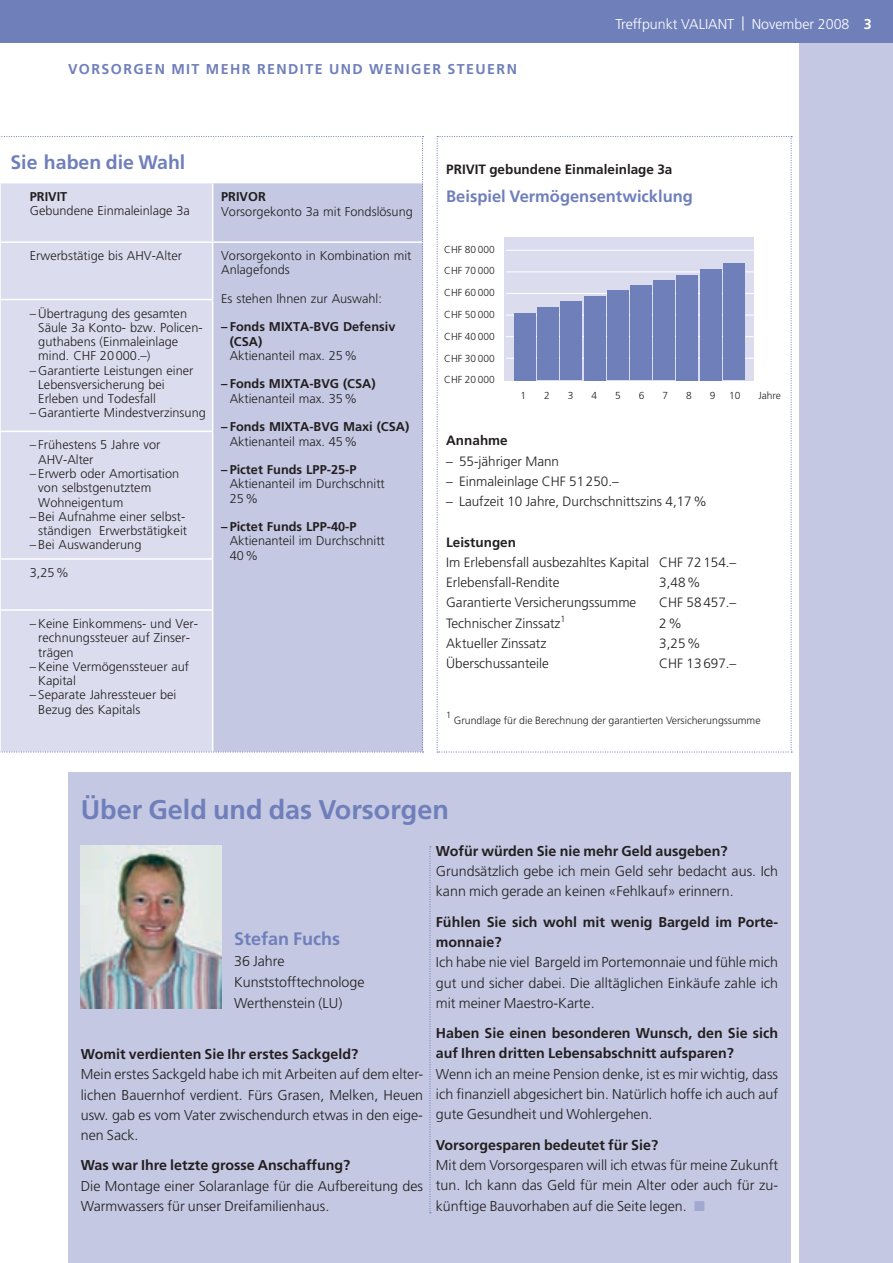
<style>
.page{position:relative;width:893px;height:1263px;background:#fff}
.page>*{position:absolute;margin:0;border:0;box-sizing:border-box;transform-origin:0 0}
.t1{font:700 27px "Frutiger";color:#6f7fba}
.t2{font:700 19.5px "Frutiger";color:#6f7fba}
.t3{font:700 18px "Frutiger";color:#6f7fba}
.t4{font:700 16.5px "Frutiger";color:#6f7fba}
.t5{font:300 14.25px/20.2px "Frutiger";color:#231f20;text-align:justify}
.t6{font:700 14.25px/20.2px "Frutiger";color:#231f20}
.t7{font:700 14.25px "Frutiger";letter-spacing:.1em;color:#6f7fba}
.t8{font:300 14.25px "Frutiger";color:#fff}
.t9{font:300 13.5px/20.2px "Frutiger";color:#231f20}
.t10{font:700 13.5px "Frutiger";color:#231f20}
.t11{font:300 12.75px/14.2px "Frutiger";color:#231f20}
.t12{font:700 12.75px/14.2px "Frutiger";color:#231f20}
.t13{font:300 10.5px "Frutiger";color:#231f20}
.t14{font:300 10.2px/21.8px "Frutiger";color:#231f20;text-align:justify}
.t15{font:300 9px "Frutiger";color:#231f20}
.s1{font-weight:700}
.s2{color:#a1a9d1}
</style>
<div class="page">
<div style="left:799px;top:0;width:94px;height:1263px;background:#c4c8e2"></div>
<div style="left:0;top:0;width:893px;height:43px;background:#6f7fba"></div>
<div style="left:68px;top:772px;width:723px;height:491px;background:#c4c8e2"></div>
<svg style="left:429px;top:846px;width:2px;height:367px"></svg>
<img style="left:81px;top:845px;width:140px;height:163px">
<svg style="left:0;top:136px;width:424px;height:617px;background:#d3d6ea"></svg>
<svg style="left:437px;top:136px;width:355px;height:616px"></svg>
<p class="t7" style="left:68px;top:60px;width:219px">Vorsorgen MIT Mehr Rendit</p>
<p class="t7" style="left:315px;top:60px;width:193px">e UND weniger Steuern</p>
<p class="t8" style="left:615px;top:16px;width:258px">Treffpunkt VALIANT | November 2008 <span class="s1">3</span></p>
<h2 class="t2" style="left:10px;top:151px;width:176px">Sie haben die Wahl</h2>
<p class="t12" style="left:30px;top:189px;width:39px">PRIVIT</p>
<p class="t11" style="left:30px;top:204px;width:162px">Gebundene Einmaleinlage 3a</p>
<p class="t12" style="left:221px;top:190px;width:46px">PRIVOR</p>
<p class="t11" style="left:221px;top:204px;width:193px">Vorsorgekonto 3a mit Fondslösung</p>
<p class="t11" style="left:30px;top:249px;width:154px">Erwerbstätige bis AHV-Alter</p>
<p class="t11" style="left:221px;top:249px;width:192px">Vorsorgekonto in Kombination mit<br>Anlagefonds</p>
<p class="t11" style="left:221px;top:292px;width:162px">Es stehen Ihnen zur Auswahl:</p>
<p class="t12" style="left:230px;top:320px;width:167px;text-indent:-9px">– Fonds MIXTA-BVG Defensiv (CSA)</p>
<p class="t11" style="left:230px;top:349px;width:129px">Aktienanteil max. 25%</p>
<p class="t12" style="left:221px;top:377px;width:156px">– Fonds MIXTA-BVG (CSA)</p>
<p class="t11" style="left:230px;top:391px;width:129px">Aktienanteil max. 35%</p>
<p class="t12" style="left:221px;top:420px;width:190px">– Fonds MIXTA-BVG Maxi (CSA)</p>
<p class="t11" style="left:230px;top:434px;width:129px">Aktienanteil max. 45%</p>
<p class="t12" style="left:221px;top:462px;width:137px">– Pictet Funds LPP-25-P</p>
<p class="t11" style="left:230px;top:477px;width:157px">Aktienanteil im Durchschnitt<br>25%</p>
<p class="t12" style="left:221px;top:519px;width:137px">– Pictet Funds LPP-40-P</p>
<p class="t11" style="left:230px;top:534px;width:157px">Aktienanteil im Durchschnitt<br>40%</p>
<p class="t11" style="left:38px;top:306px;width:165px;text-indent:-9px">– Übertragung des gesamten<br>Säule 3a Konto- bzw. Policen&shy;guthabens (Einmaleinlage mind. CHF 20000.–)</p>
<p class="t11" style="left:38px;top:363px;width:157px;text-indent:-9px">– Garantierte Leistungen einer<br>Lebensversicherung bei<br>Erleben und Todesfall</p>
<p class="t11" style="left:30px;top:406px;width:178px">– Garantierte Mindestverzinsung</p>
<p class="t11" style="left:38px;top:438px;width:124px;text-indent:-9px">– Frühestens 5 Jahre vor<br>AHV-Alter</p>
<p class="t11" style="left:38px;top:467px;width:142px;text-indent:-9px">– Erwerb oder Amortisation von selbstgenutztem<br>Wohneigentum</p>
<p class="t11" style="left:30px;top:509px;width:159px;text-align:right">– Bei Aufnahme einer selbst&shy;ständigen Erwerbstätigkeit</p>
<p class="t11" style="left:30px;top:531px;width:113px;line-height:27.8px">– Bei Auswanderung<br>3,25%</p>
<p class="t11" style="left:38px;top:617px;width:161px;text-indent:-9px">– Keine Einkommens- und Ver&shy;rechnungssteuer auf Zinser&shy;trägen</p>
<p class="t11" style="left:38px;top:659px;width:152px;text-indent:-9px">– Keine Vermögenssteuer auf<br>Kapital</p>
<p class="t11" style="left:38px;top:688px;width:140px;text-indent:-9px">– Separate Jahressteuer bei<br>Bezug des Kapitals</p>
<p class="t10" style="left:446px;top:161px;width:228px">PRIVIT gebundene Einmaleinlage 3a</p>
<p class="t4" style="left:446px;top:186px;width:248px">Beispiel Vermögensentwicklung</p>
<p class="t14" style="left:444px;top:238px;width:52px">CHF 80 000<br>CHF 70 000<br>CHF 60 000<br>CHF 50 000<br>CHF 40 000<br>CHF 30 000<br>CHF 20 000</p>
<p class="t14" style="left:521px;top:385px;width:7px">1</p>
<p class="t14" style="left:544px;top:385px;width:7px">2</p>
<p class="t14" style="left:568px;top:385px;width:7px">3</p>
<p class="t14" style="left:592px;top:385px;width:7px">4</p>
<p class="t14" style="left:615px;top:385px;width:7px">5</p>
<p class="t14" style="left:639px;top:385px;width:7px">6</p>
<p class="t14" style="left:663px;top:385px;width:7px">7</p>
<p class="t14" style="left:686px;top:385px;width:7px">8</p>
<p class="t14" style="left:710px;top:385px;width:7px">9</p>
<p class="t14" style="left:729px;top:385px;width:13px">10</p>
<p class="t14" style="left:758px;top:385px;width:24px">Jahre</p>
<p class="t10" style="left:446px;top:433px;width:63px">Annahme</p>
<p class="t9" style="left:446px;top:451px;width:114px">– 55-jähriger Mann</p>
<p class="t9" style="left:446px;top:471px;width:174px">– Einmaleinlage CHF 51250.–</p>
<p class="t9" style="left:446px;top:491px;width:262px">– Laufzeit 10 Jahre, Durchschnittszins 4,17%</p>
<p class="t10" style="left:446px;top:534px;width:71px">Leistungen</p>
<p class="t9" style="left:446px;top:552px;width:292px">Im Erlebensfall ausbezahltes Kapital CHF 72154.–<br>Erlebensfall-Rendite</p>
<p class="t9" style="left:659px;top:572px;width:43px">3,48%</p>
<p class="t9" style="left:446px;top:593px;width:192px">Garantierte Versicherungssumme</p>
<p class="t9" style="left:659px;top:593px;width:79px">CHF 58457.–</p>
<p class="t9" style="left:446px;top:613px;width:121px">Technischer Zinssatz<sup>1</sup></p>
<p class="t9" style="left:659px;top:613px;width:24px">2%</p>
<p class="t9" style="left:446px;top:633px;width:102px">Aktueller Zinssatz</p>
<p class="t9" style="left:659px;top:633px;width:43px">3,25%</p>
<p class="t9" style="left:446px;top:653px;width:104px">Überschussanteile</p>
<p class="t9" style="left:659px;top:653px;width:79px">CHF 13697.–</p>
<p class="t15" style="left:446px;top:710px;width:7px">1</p>
<p class="t13" style="left:454px;top:715px;width:308px">Grundlage für die Berechnung der garantierten Versicherungssumme</p>
<h1 class="t1" style="left:81px;top:794px;width:370px">Über Geld und das Vorsorgen</h1>
<p class="t3" style="left:234px;top:928px;width:108px">Stefan Fuchs</p>
<p class="t5" style="left:234px;top:951px;width:132px;line-height:21px;text-align:left">36 Jahre<br>Kunststofftechnologe<br>Werthenstein (LU)</p>
<p class="t6" style="left:81px;top:1044px;width:279px">Womit verdienten Sie Ihr erstes Sackgeld?</p>
<p class="t5" style="left:81px;top:1064px;width:344px">Mein erstes Sackgeld habe ich mit Arbeiten auf dem elter&shy;lichen Bauernhof verdient. Fürs Grasen, Melken, Heuen usw. gab es vom Vater zwischendurch etwas in den eige&shy;nen Sack.</p>
<p class="t6" style="left:81px;top:1155px;width:271px">Was war Ihre letzte grosse Anschaffung?</p>
<p class="t5" style="left:81px;top:1176px;width:344px">Die Montage einer Solaranlage für die Aufbereitung des<br>Warmwassers für unser Dreifamilienhaus.</p>
<p class="t6" style="left:436px;top:841px;width:293px">Wofür würden Sie nie mehr Geld ausgeben?</p>
<p class="t5" style="left:436px;top:861px;width:344px">Grundsätzlich gebe ich mein Geld sehr bedacht aus. Ich kann mich gerade an keinen «Fehlkauf» erinnern.</p>
<p class="t6" style="left:436px;top:912px;width:344px">Fühlen Sie sich wohl mit wenig Bargeld im Porte&shy;monnaie?</p>
<p class="t5" style="left:436px;top:952px;width:344px">Ich habe nie viel Bargeld im Portemonnaie und fühle mich gut und sicher dabei. Die alltäglichen Einkäufe zahle ich mit meiner Maestro-Karte.</p>
<p class="t6" style="left:436px;top:1023px;width:344px">Haben Sie einen besonderen Wunsch, den Sie sich auf Ihren dritten Lebensabschnitt aufsparen?</p>
<p class="t5" style="left:436px;top:1064px;width:344px">Wenn ich an meine Pension denke, ist es mir wichtig, dass ich finanziell abgesichert bin. Natürlich hoffe ich auch auf gute Gesundheit und Wohlergehen.</p>
<p class="t6" style="left:436px;top:1134px;width:224px">Vorsorgesparen bedeutet für Sie?</p>
<p class="t5" style="left:436px;top:1155px;width:344px;line-height:20.7px">Mit dem Vorsorgesparen will ich etwas für meine Zukunft tun. Ich kann das Geld für mein Alter oder auch für zu&shy;künftige Bauvorhaben auf die Seite legen. <span class="s2">■</span></p>
</div>
